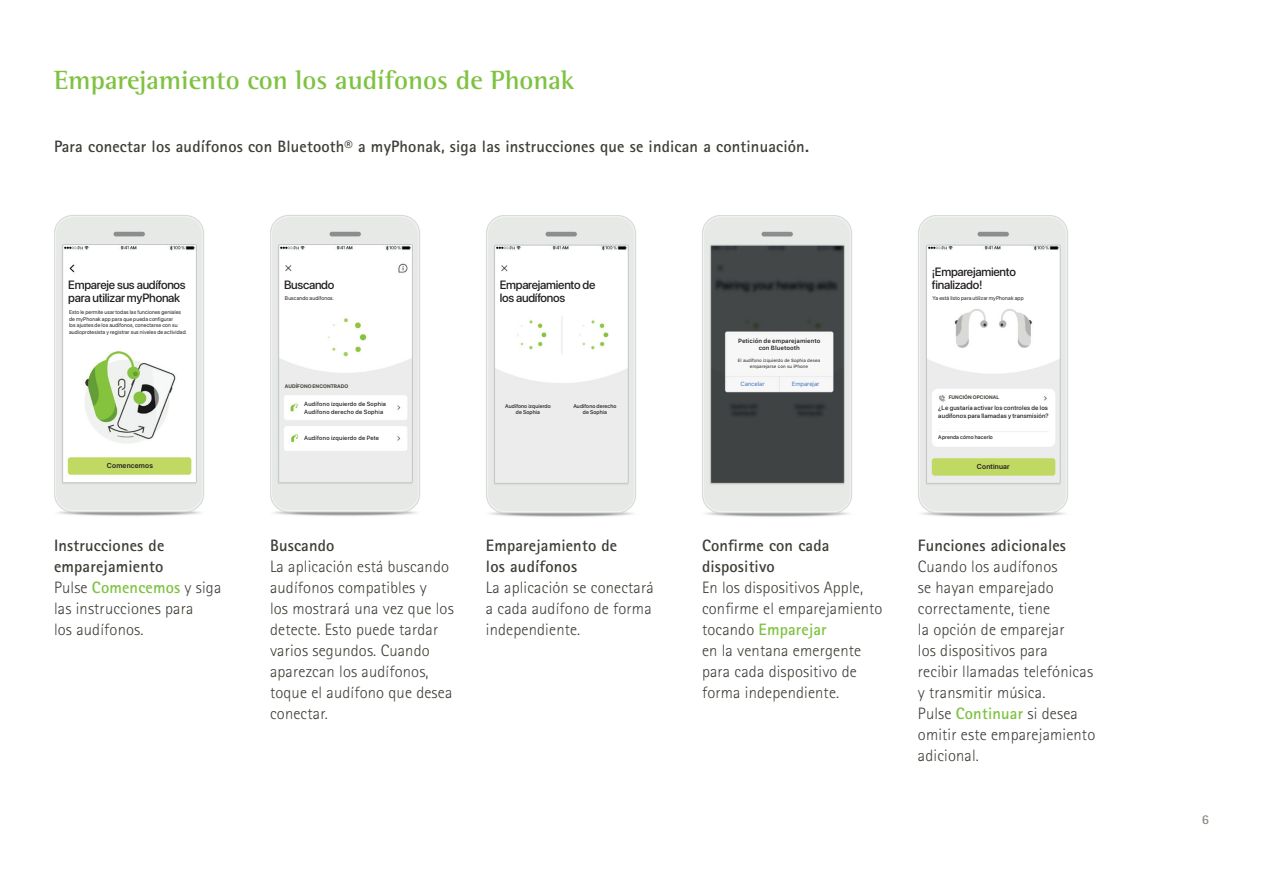
<style>
.page{position:relative;width:1263px;height:893px;background:#fff}
.page>*{position:absolute;margin:0;border:0;box-sizing:border-box;transform-origin:0 0}
.t1{font:700 27px "Rotis Semi Serif Pro";color:#7fc241}
.t2{font:300 16.5px/21px "Rotis Sans Serif Pro";letter-spacing:.01em;color:#3f3d36}
.t3{font:700 16.5px/21px "Rotis Sans Serif Pro";letter-spacing:.01em;color:#3f3d36}
.t4{font:700 13.5px "Rotis Sans Serif Pro";color:#8b8b83}
.t5{font:500 12px/12.6px "SF Pro Display";letter-spacing:-.02em;color:#231f20}
.t6{font:600 7.2px "SF Pro Display";letter-spacing:.025em;color:#231f20}
.t7{font:500 6.3px/7.5px "SF Pro Display";letter-spacing:.02em;color:#231f20}
.t8{font:500 6px/7.2px "SF Pro Display";letter-spacing:.045em;color:#231f20}
.t9{font:600 6px/7.2px "SFUI Text";letter-spacing:.005em;color:#231f20;text-align:center}
.t10{font:6px "SFUI Text";letter-spacing:-.02em;color:#4776bc}
.t11{font:5.4px/6.4px "SF Pro Display";letter-spacing:.02em;color:#231f20}
.t12{font:500 5.4px/6.4px "SF Pro Display";letter-spacing:.025em;color:#231f20;text-align:center}
.t13{font:700 5.1px "SF Pro Display";letter-spacing:.02em;color:#3f3d36}
.t14{font:4.5px/6px "SFUI Text";letter-spacing:.01em;color:#231f20;text-align:center}
.s1{font-weight:700}
.s2{font-weight:700;color:#7fc241}
</style>
<div class="page">
<img style="left:54px;top:215px;width:150px;height:301px">
<img style="left:270px;top:215px;width:150px;height:301px">
<img style="left:486px;top:215px;width:150px;height:302px">
<img style="left:702px;top:215px;width:150px;height:302px">
<img style="left:918px;top:215px;width:150px;height:302px">
<img style="left:64px;top:246px;width:131px;height:235px">
<div style="left:62px;top:244px;width:135px;height:239px;border:1px solid #c4c6c8"></div>
<img style="left:280px;top:246px;width:131px;height:235px">
<div style="left:278px;top:244px;width:135px;height:239px;border:1px solid #c4c6c8"></div>
<img style="left:496px;top:247px;width:130px;height:235px">
<div style="left:494px;top:245px;width:134px;height:239px;border:1px solid #c4c6c8"></div>
<img style="left:712px;top:247px;width:130px;height:235px">
<div style="left:710px;top:245px;width:134px;height:239px;border:1px solid #c4c6c8"></div>
<img style="left:928px;top:247px;width:130px;height:235px">
<div style="left:926px;top:245px;width:134px;height:239px;border:1px solid #c4c6c8"></div>
<h1 class="t1" style="left:54px;top:63px;width:522px">Emparejamiento con los audífonos de Phonak</h1>
<p class="t3" style="left:54px;top:136px;width:756px">Para conectar los audífonos con Bluetooth® a myPhonak, siga las instrucciones que se indican a continuación.</p>
<p class="t5" style="left:932px;top:266px;width:86px">¡Emparejamiento finalizado!</p>
<p class="t5" style="left:68px;top:279px;width:119px">Empareje sus audífonos para utilizar myPhonak</p>
<p class="t5" style="left:284px;top:279px;width:52px">Buscando</p>
<p class="t5" style="left:500px;top:279px;width:97px">Emparejamiento de los audífonos</p>
<p class="t11" style="left:285px;top:295px;width:51px">Buscando audífonos.</p>
<p class="t11" style="left:932px;top:295px;width:93px">Ya está listo para utilizar myPhonak app</p>
<p class="t11" style="left:69px;top:309px;width:119px">Esto le permite usar todas las funciones geniales de myPhonak app para que pueda configurar<br>los ajustes de los audífonos, conectarse con su audioprotesista y registrar sus niveles de actividad.</p>
<p class="t13" style="left:285px;top:383px;width:65px">AUDÍFONO ENCONTRADO</p>
<p class="t8" style="left:304px;top:401px;width:83px">Audífono izquierdo de Sophia<br>Audífono derecho de Sophia</p>
<p class="t8" style="left:304px;top:434px;width:76px">Audífono izquierdo de Pete</p>
<p class="t12" style="left:505px;top:402px;width:47px">Audífono izquierdo de Sophia</p>
<p class="t12" style="left:573px;top:402px;width:45px">Audífono derecho de Sophia</p>
<p class="t9" style="left:738px;top:338px;width:84px">Petición de emparejamiento con Bluetooth</p>
<p class="t10" style="left:740px;top:379px;width:26px">Cancelar</p>
<p class="t10" style="left:792px;top:379px;width:29px">Emparejar</p>
<p class="t14" style="left:738px;top:358px;width:84px">El audífono izquierdo de Sophia desea emparejarse con su iPhone</p>
<p class="t13" style="left:949px;top:395px;width:52px">FUNCIÓN OPCIONAL</p>
<p class="t7" style="left:938px;top:404px;width:112px">¿Le gustaría activar los controles de los audífonos para llamadas y transmisión?</p>
<p class="t12" style="left:938px;top:434px;width:56px">Aprenda cómo hacerlo</p>
<p class="t6" style="left:107px;top:461px;width:48px">Comencemos</p>
<p class="t6" style="left:977px;top:462px;width:34px">Continuar</p>
<p class="t2" style="left:54px;top:535px;width:169px"><span class="s1">Instrucciones de emparejamiento<br></span>Pulse <span class="s2">Comencemos</span> y siga las instrucciones para<br>los audífonos.</p>
<p class="t3" style="left:270px;top:535px;width:66px">Buscando</p>
<p class="t2" style="left:270px;top:556px;width:185px">La aplicación está buscando audífonos compatibles y<br>los mostrará una vez que los detecte. Esto puede tardar varios segundos. Cuando aparezcan los audífonos, toque el audífono que desea conectar.</p>
<p class="t3" style="left:486px;top:535px;width:133px">Emparejamiento de los audífonos</p>
<p class="t2" style="left:486px;top:577px;width:169px">La aplicación se conectará a cada audífono de forma independiente.</p>
<p class="t3" style="left:702px;top:535px;width:129px">Confirme con cada dispositivo</p>
<p class="t2" style="left:702px;top:577px;width:182px">En los dispositivos Apple, confirme el emparejamiento tocando <span class="s2">Emparejar<br></span>en la ventana emergente para cada dispositivo de forma independiente.</p>
<p class="t3" style="left:918px;top:535px;width:150px">Funciones adicionales</p>
<p class="t2" style="left:918px;top:556px;width:179px">Cuando los audífonos<br>se hayan emparejado correctamente, tiene<br>la opción de emparejar<br>los dispositivos para<br>recibir llamadas telefónicas y transmitir música.<br>Pulse <span class="s2">Continuar</span> si desea omitir este emparejamiento adicional.</p>
<p class="t4" style="left:1202px;top:811px;width:9px">6</p>
</div>
